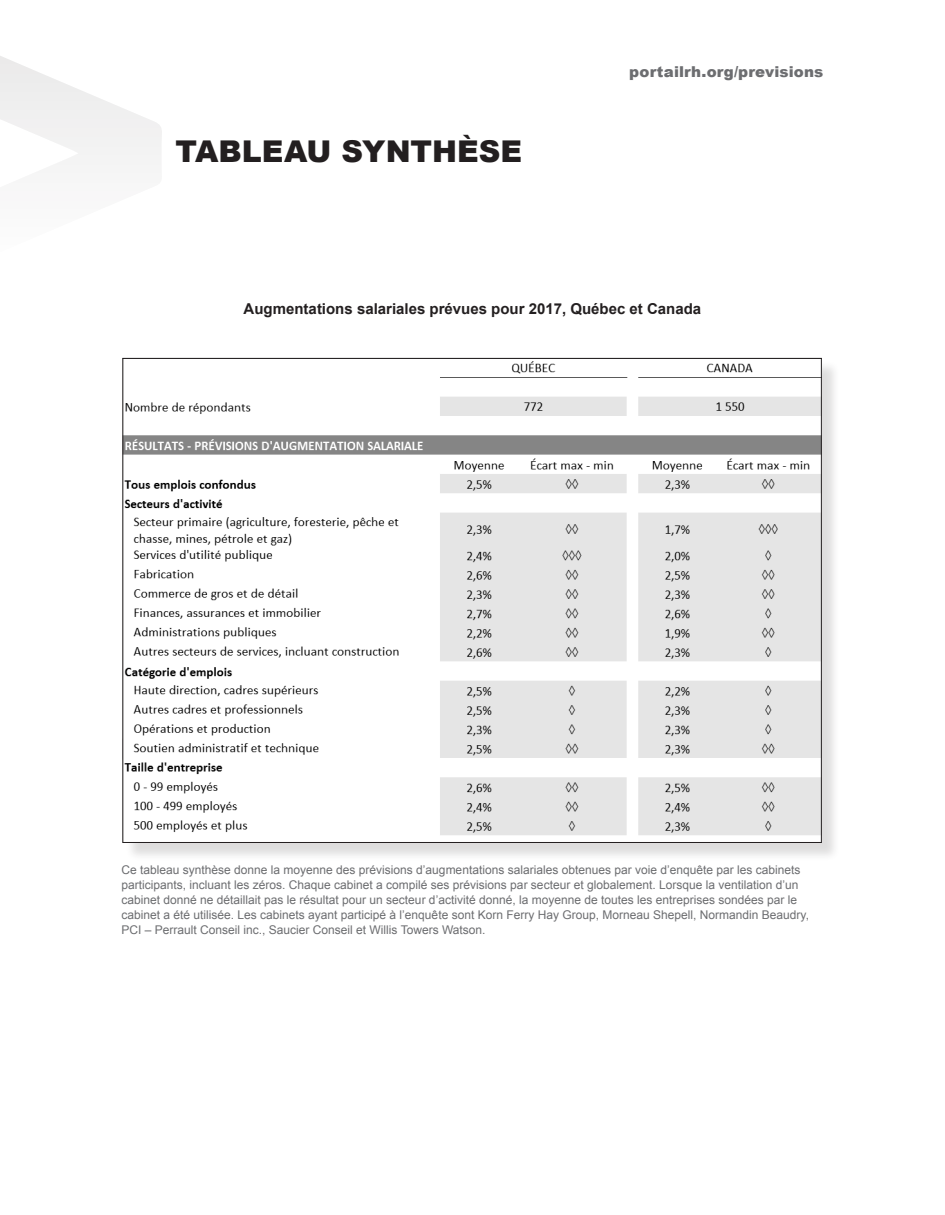
<style>
.page{position:relative;width:945px;height:1215px;background:#fff}
.page>*{position:absolute;margin:0;border:0;box-sizing:border-box;transform-origin:0 0}
.t1{font:900 30px "Arial";color:#231f20}
.t2{font:700 15px "Arial";color:#231f20}
.t3{font:900 15px "Arial";letter-spacing:.01em;color:#6c6d70}
.t4{font:12px/15px "Arial";color:#6c6d70}
</style>
<div class="page">
<div style="left:125px;top:360px;width:715px;height:501px;background:#231f20;opacity:.15"></div>
<img style="left:124px;top:360px;width:696px;height:481px">
<svg style="left:0;top:56px;width:162px;height:109px;fill:#f3f3f3"></svg>
<p class="t1" style="left:175px;top:130px;width:348px">TABLEAU SYNTHÈSE</p>
<p class="t3" style="left:629px;top:61px;width:196px">portailrh.org/previsions</p>
<p class="t2" style="left:244px;top:299px;width:459px">Augmentations salariales prévues pour 2017, Québec et Canada</p>
<p class="t4" style="left:122px;top:863px;width:689px">Ce tableau synthèse donne la moyenne des prévisions d’augmentations salariales obtenues par voie d’enquête par les cabinets participants, incluant les zéros. Chaque cabinet a compilé ses prévisions par secteur et globalement. Lorsque la ventilation d’un cabinet donné ne détaillait pas le résultat pour un secteur d’activité donné, la moyenne de toutes les entreprises sondées par le cabinet a été utilisée. Les cabinets ayant participé à l’enquête sont Korn Ferry Hay Group, Morneau Shepell, Normandin Beaudry, PCI – Perrault Conseil inc., Saucier Conseil et Willis Towers Watson.</p>
</div>
